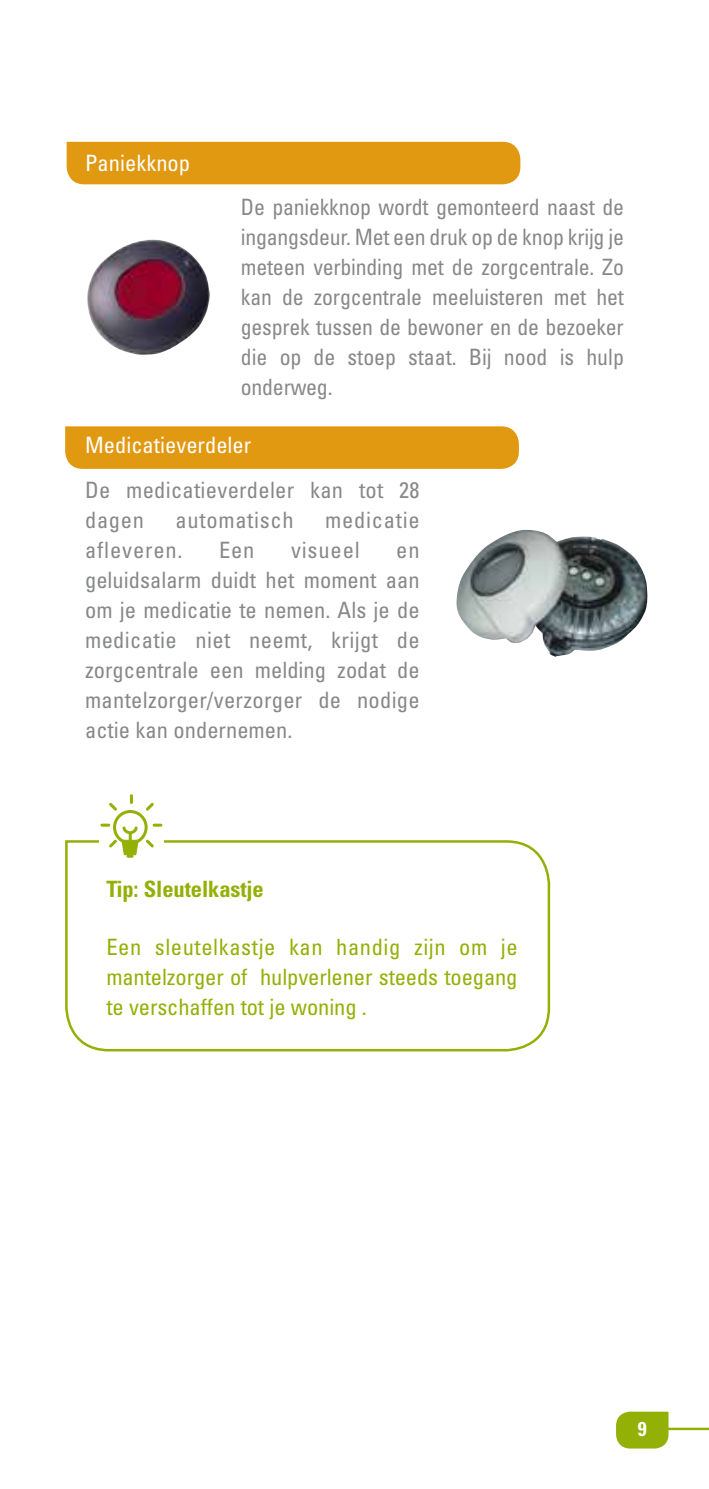
<style>
.page{position:relative;width:709px;height:1489px;background:#fff}
.page>*{position:absolute;margin:0;border:0;box-sizing:border-box;transform-origin:0 0}
.t1{font:condensed 22.5px/30px "Univers";letter-spacing:.01em;color:#87888a;text-align:justify}
.t2{font:condensed 22.5px/30px "Univers";letter-spacing:-.005em;color:#93b007;text-align:justify}
.t3{font:condensed 22.5px "Univers";color:#fff}
.t4{font:condensed 22.5px "Univers";letter-spacing:.03em;color:#87888a}
.t5{font:condensed 22.5px "Univers";letter-spacing:.035em;color:#87888a}
.t6{font:700 condensed 22.5px "Univers";letter-spacing:-.005em;color:#93b007}
.t7{font:700 condensed 20px "Univers";color:#fff}
</style>
<div class="page">
<svg style="left:616px;top:1411px;width:60px;height:38px"></svg>
<hr style="left:663px;top:1427px;width:46px;height:2px;background:#93b007">
<svg style="left:65px;top:840px;width:486px;height:212px"></svg>
<div style="left:67px;top:142px;width:453px;height:42px;background:#e29912"></div>
<div style="left:65px;top:426px;width:454px;height:43px;background:#e29912"></div>
<img style="left:87px;top:240px;width:123px;height:115px">
<img style="left:456px;top:530px;width:192px;height:126px">
<div style="left:99px;top:794px;width:65px;height:63px;background:#fff"></div>
<svg style="left:114px;top:811px;width:32px;height:32px"></svg>
<div style="left:113px;top:810px;width:35px;height:34px;border:3px solid #93b007;border-radius:50%"></div>
<svg style="left:130px;top:795px;width:3px;height:7px"></svg>
<svg style="left:146px;top:802px;width:8px;height:9px"></svg>
<svg style="left:109px;top:802px;width:8px;height:9px"></svg>
<svg style="left:102px;top:823px;width:59px;height:34px"></svg>
<p class="t3" style="left:85px;top:148px;width:106px">Paniekknop</p>
<p class="t1" style="left:241px;top:191px;width:384px">De paniekknop wordt gemonteerd naast de ingangsdeur. Met een druk op de knop krijg je meteen verbinding met de zorgcentrale. Zo kan de zorgcentrale meeluisteren met het gesprek tussen de bewoner en de bezoeker die op de stoep staat. Bij nood is hulp onderweg.</p>
<p class="t3" style="left:85px;top:431px;width:168px">Medicatieverdeler</p>
<p class="t1" style="left:85px;top:474px;width:336px">De medicatieverdeler kan tot 28 dagen</p>
<p class="t4" style="left:175px;top:505px;width:120px">automatisch</p>
<p class="t4" style="left:325px;top:505px;width:96px">medicatie</p>
<p class="t5" style="left:85px;top:535px;width:99px">afleveren.</p>
<p class="t1" style="left:219px;top:534px;width:37px">Een</p>
<p class="t5" style="left:291px;top:535px;width:70px">visueel</p>
<p class="t1" style="left:85px;top:534px;width:336px;text-indent:311px">en geluidsalarm duidt het moment aan om je medicatie te nemen. Als je de medicatie niet neemt, krijgt de zorgcentrale een melding zodat de mantelzorger/verzorger de nodige actie kan ondernemen.</p>
<p class="t6" style="left:106px;top:875px;width:159px">Tip: Sleutelkastje</p>
<p class="t2" style="left:106px;top:931px;width:413px">Een sleutelkastje kan handig zijn om je mantelzorger of hulpverlener steeds toegang te verschaffen tot je woning .</p>
<p class="t7" style="left:638px;top:1416px;width:10px">9</p>
</div>
